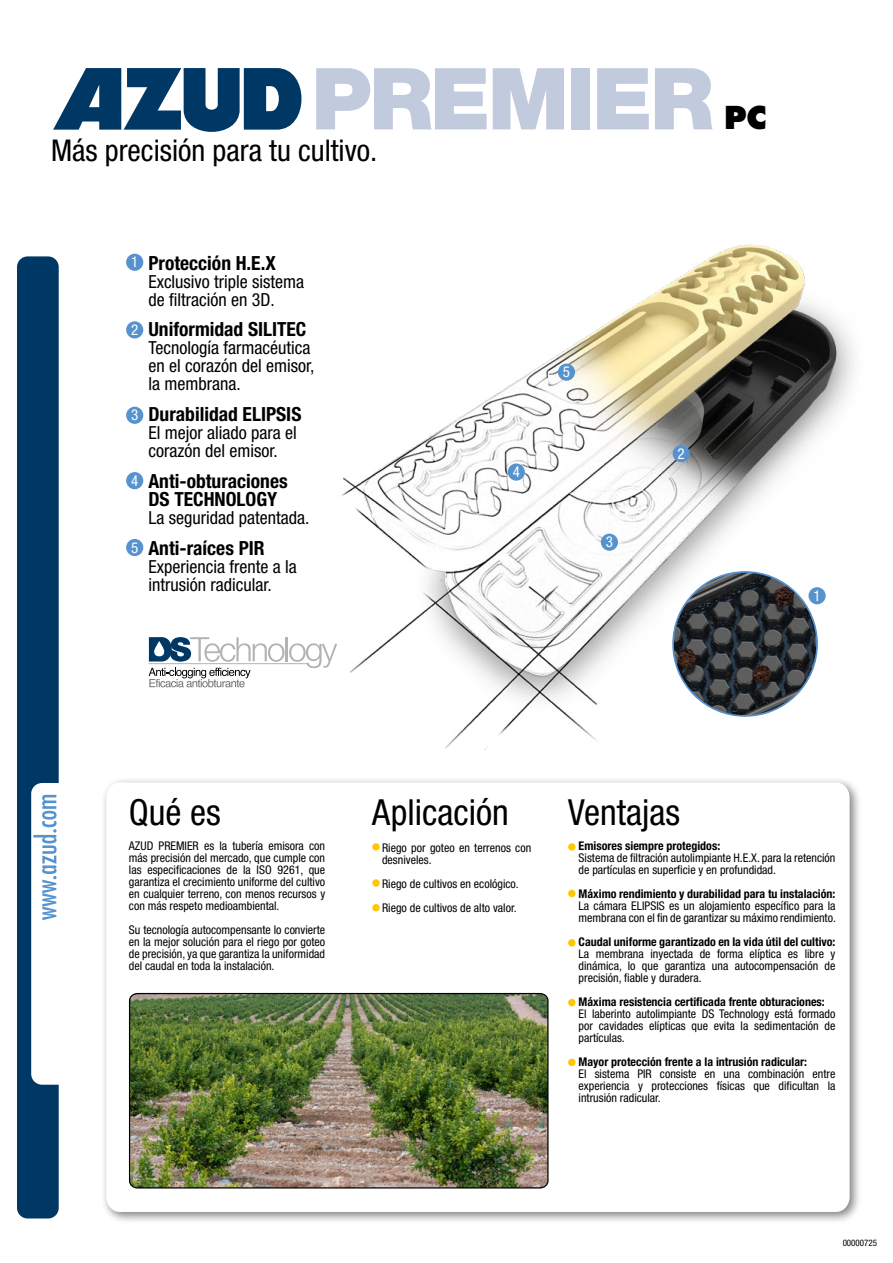
<style>
.page{position:relative;width:893px;height:1263px;background:#fff}
.page>*{position:absolute;margin:0;border:0;box-sizing:border-box;transform-origin:0 0}
.t1{font:condensed 36px "Helvetica Neue LT Std";color:#000}
.t2{font:800 30.75px "Futura";color:#000}
.t3{font:condensed 30px "Helvetica Neue LT Std";color:#000}
.t4{font:700 condensed 19.5px/18px "Helvetica Neue LT Std";color:#000}
.t5{font:condensed 18px/18px "Helvetica Neue LT Std";color:#000}
.t6{font:condensed 15px "Helvetica Neue LT Std";color:#fff}
.t7{font:condensed 12px/12px "Helvetica Neue LT Std";color:#000;text-align:justify}
.t8{font:700 condensed 12px "Helvetica Neue LT Std";color:#000}
.t9{font:condensed 9px "Helvetica Neue LT Std";color:#000}
</style>
<div class="page">
<img style="left:341px;top:244px;width:514px;height:506px">
<div style="left:100px;top:776px;width:762px;height:448px;background:#000;opacity:.5"></div>
<svg style="left:106px;top:782px;width:744px;height:430px"></svg>
<div style="left:126px;top:254px;width:17px;height:17px;background:#5692ce;border-radius:50%"></div>
<div style="left:808px;top:587px;width:18px;height:17px;background:#5692ce;border-radius:50%"></div>
<div style="left:126px;top:321px;width:17px;height:17px;background:#5692ce;border-radius:50%"></div>
<div style="left:673px;top:445px;width:17px;height:17px;background:#5692ce;border-radius:50%"></div>
<div style="left:126px;top:407px;width:17px;height:17px;background:#5692ce;border-radius:50%"></div>
<div style="left:601px;top:534px;width:17px;height:17px;background:#5692ce;border-radius:50%"></div>
<div style="left:126px;top:472px;width:17px;height:17px;background:#5692ce;border-radius:50%"></div>
<div style="left:508px;top:463px;width:17px;height:18px;background:#5692ce;border-radius:50%"></div>
<div style="left:126px;top:539px;width:17px;height:17px;background:#5692ce;border-radius:50%"></div>
<div style="left:558px;top:364px;width:17px;height:17px;background:#5692ce;border-radius:50%"></div>
<div style="left:568px;top:843px;width:7px;height:7px;background:#fec700;border-radius:50%"></div>
<div style="left:372px;top:843px;width:8px;height:7px;background:#fec700;border-radius:50%"></div>
<div style="left:372px;top:879px;width:8px;height:8px;background:#fec700;border-radius:50%"></div>
<div style="left:372px;top:904px;width:8px;height:7px;background:#fec700;border-radius:50%"></div>
<div style="left:568px;top:890px;width:7px;height:7px;background:#fec700;border-radius:50%"></div>
<div style="left:568px;top:999px;width:7px;height:7px;background:#fec700;border-radius:50%"></div>
<div style="left:568px;top:1059px;width:7px;height:7px;background:#fec700;border-radius:50%"></div>
<div style="left:568px;top:939px;width:7px;height:7px;background:#fec700;border-radius:50%"></div>
<hr style="left:148px;top:663px;width:160px;height:1px;background:#b3b2b2">
<svg style="left:149px;top:637px;width:188px;height:50px"></svg>
<div style="left:17px;top:256px;width:42px;height:962px;background:#003865;border-radius:11px"></div>
<svg style="left:31px;top:783px;width:28px;height:302px"></svg>
<img style="left:130px;top:993px;width:418px;height:195px">
<div style="left:129px;top:993px;width:420px;height:195px;border:1px solid #000;border-radius:8px"></div>
<svg style="left:316px;top:68px;width:171px;height:61px"></svg>
<svg style="left:493px;top:68px;width:71px;height:61px"></svg>
<div style="left:571px;top:68px;width:19px;height:61px;background:#c2cbde"></div>
<svg style="left:597px;top:68px;width:52px;height:61px"></svg>
<svg style="left:655px;top:68px;width:58px;height:61px"></svg>
<svg style="left:53px;top:68px;width:249px;height:64px"></svg>
<img style="left:673px;top:572px;width:144px;height:144px;border-radius:72px">
<h3 class="t3" style="left:51px;top:133px;width:328px">Más precisión para tu cultivo.</h3>
<p class="t6" style="left:131px;top:253px;width:9px">1</p>
<p class="t6" style="left:131px;top:321px;width:9px">2</p>
<p class="t6" style="left:131px;top:406px;width:9px">3</p>
<p class="t6" style="left:131px;top:472px;width:9px">4</p>
<p class="t6" style="left:131px;top:539px;width:9px">5</p>
<h3 class="t4" style="left:148px;top:253px;width:129px">Protección H.E.X</h3>
<h3 class="t5" style="left:148px;top:272px;width:157px">Exclusivo triple sistema de filtración en 3D.</h3>
<h3 class="t4" style="left:148px;top:320px;width:159px">Uniformidad SILITEC</h3>
<h3 class="t5" style="left:148px;top:339px;width:167px">Tecnología farmacéutica en el corazón del emisor, la membrana.</h3>
<h3 class="t4" style="left:148px;top:405px;width:154px">Durabilidad ELIPSIS</h3>
<h3 class="t5" style="left:148px;top:423px;width:150px">El mejor aliado para el corazón del emisor.</h3>
<h3 class="t4" style="left:148px;top:472px;width:141px">Anti-obturaciones<br>DS TECHNOLOGY</h3>
<h3 class="t5" style="left:148px;top:508px;width:163px">La seguridad patentada.</h3>
<h3 class="t4" style="left:148px;top:538px;width:118px">Anti-raíces PIR</h3>
<h3 class="t5" style="left:148px;top:557px;width:150px">Experiencia frente a la intrusión radicular.</h3>
<h2 class="t2" style="left:724px;top:99px;width:44px">PC</h2>
<p class="t6" style="left:513px;top:463px;width:9px">4</p>
<p class="t6" style="left:563px;top:363px;width:9px">5</p>
<p class="t6" style="left:606px;top:533px;width:9px">3</p>
<p class="t6" style="left:678px;top:445px;width:9px">2</p>
<p class="t6" style="left:813px;top:587px;width:9px">1</p>
<h1 class="t1" style="left:129px;top:792px;width:93px">Qué es</h1>
<p class="t7" style="left:129px;top:840px;width:198px">AZUD PREMIER es la tubería emisora con más precisión del mercado, que cumple con las especificaciones de la ISO 9261, que garantiza el crecimiento uniforme del cultivo en cualquier terreno, con menos recursos y con más respeto medioambiental.</p>
<p class="t7" style="left:129px;top:924px;width:198px">Su tecnología autocompensante lo convierte en la mejor solución para el riego por goteo de precisión, ya que garantiza la uniformidad del caudal en toda la instalación.</p>
<h1 class="t1" style="left:372px;top:792px;width:138px">Aplicación</h1>
<h1 class="t1" style="left:568px;top:792px;width:113px">Ventajas</h1>
<p class="t7" style="left:382px;top:841px;width:151px">Riego por goteo en terrenos con desniveles.</p>
<p class="t7" style="left:382px;top:871px;width:138px;line-height:24px">Riego de cultivos en ecológico.<br>Riego de cultivos de alto valor.</p>
<p class="t8" style="left:579px;top:839px;width:143px">Emisores siempre protegidos:</p>
<p class="t7" style="left:579px;top:852px;width:258px">Sistema de filtración autolimpiante H.E.X. para la retención de partículas en superficie y en profundidad.</p>
<p class="t8" style="left:579px;top:887px;width:258px">Máximo rendimiento y durabilidad para tu instalación:</p>
<p class="t7" style="left:579px;top:900px;width:259px">La cámara ELIPSIS es un alojamiento específico para la membrana con el fin de garantizar su máximo rendimiento.</p>
<p class="t8" style="left:579px;top:935px;width:258px">Caudal uniforme garantizado en la vida útil del cultivo:</p>
<p class="t7" style="left:579px;top:948px;width:258px">La membrana inyectada de forma elíptica es libre y dinámica, lo que garantiza una autocompensación de precisión, fiable y duradera.</p>
<p class="t8" style="left:579px;top:995px;width:248px">Máxima resistencia certificada frente obturaciones:</p>
<p class="t7" style="left:579px;top:1008px;width:258px">El laberinto autolimpiante DS Technology está formado por cavidades elípticas que evita la sedimentación de partículas.</p>
<p class="t8" style="left:579px;top:1055px;width:230px">Mayor protección frente a la intrusión radicular:</p>
<p class="t7" style="left:579px;top:1068px;width:258px">El sistema PIR consiste en una combinación entre experiencia y protecciones físicas que dificultan la intrusión radicular.</p>
<p class="t9" style="left:843px;top:1237px;width:36px">00000725</p>
</div>
